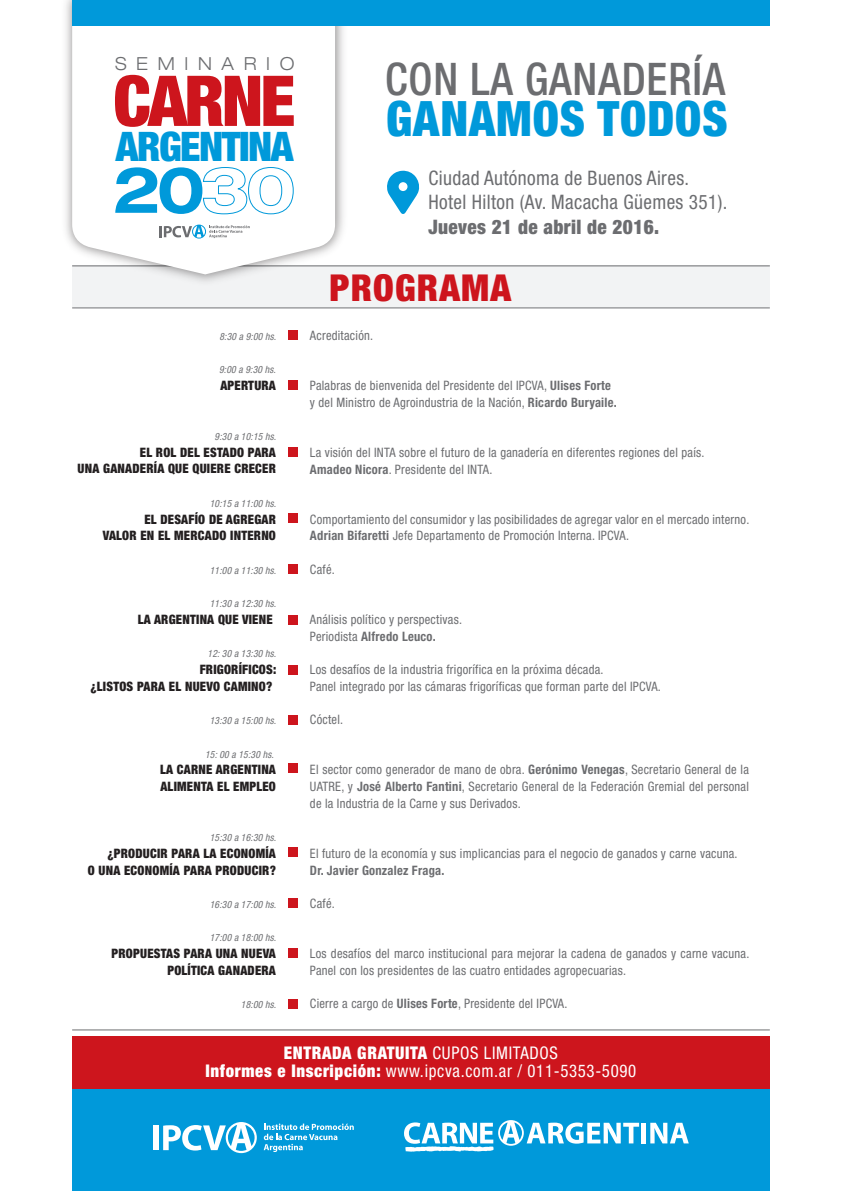
<style>
.page{position:relative;width:842px;height:1191px;background:#fff}
.page>*{position:absolute;margin:0;border:0;box-sizing:border-box;transform-origin:0 0}
.t1{font:900 condensed 70.1px "Helvetica Neue";letter-spacing:-.04em;color:#cd151d}
.t2{font:900 condensed 48.9px "Helvetica Neue";letter-spacing:.02em;color:#0099da;scale:.96 1}
.t3{font:500 condensed 45px "Helvetica Neue";letter-spacing:.02em;color:#6c6d70;scale:.96 1}
.t4{font:900 condensed 40.8px "Helvetica Neue";letter-spacing:-.035em;color:#0099da}
.t5{font:900 condensed 37.1px "Helvetica Neue";letter-spacing:.03em;color:#cd151d}
.t6{font:condensed 20px/24.7px "Helvetica Neue";letter-spacing:.02em;color:#6c6d70;scale:.96 1}
.t7{font:900 condensed 20px "Helvetica Neue";letter-spacing:.02em;color:#6c6d70;scale:.96 1}
.t8{font:300 expanded 18px "Helvetica Neue";letter-spacing:.56em;color:#6c6d70;scale:.96 1}
.t9{font:condensed 17.5px/17.7px "Helvetica Neue";letter-spacing:.04em;color:#fff;text-align:center;scale:.96 1}
.t10{font:condensed 13px/16.7px "Helvetica Neue";letter-spacing:.02em;color:#6c6d70;scale:.96 1}
.t11{font:900 condensed 13px/16.7px "Helvetica Neue";letter-spacing:.02em;color:#231f20;text-align:right;scale:.96 1}
.t12{font:700 condensed 13px "Helvetica Neue";letter-spacing:.02em;color:#6c6d70;scale:.96 1}
.t13{font:italic condensed 10px "Helvetica Neue";letter-spacing:.02em;color:#6c6d70;scale:.96 1}
.s1{font-weight:700}
.s2{font-weight:900}
</style>
<div class="page">
<div style="left:72px;top:265px;width:698px;height:42px;background:#f2f3f4"></div>
<div style="left:72px;top:1038px;width:698px;height:153px;background:#0099da"></div>
<div style="left:72px;top:1036px;width:698px;height:52px;background:#cd151d"></div>
<hr style="left:72px;top:1029px;width:698px;height:1px;background:#6c6d70">
<hr style="left:72px;top:265px;width:698px;height:1px;background:#6c6d70">
<hr style="left:72px;top:307px;width:698px;height:1px;background:#6c6d70">
<div style="left:289px;top:330px;width:9px;height:10px;background:#cd151d"></div>
<div style="left:289px;top:380px;width:9px;height:9px;background:#cd151d"></div>
<div style="left:289px;top:447px;width:9px;height:9px;background:#cd151d"></div>
<div style="left:289px;top:513px;width:9px;height:10px;background:#cd151d"></div>
<div style="left:289px;top:564px;width:9px;height:10px;background:#cd151d"></div>
<div style="left:289px;top:615px;width:9px;height:9px;background:#cd151d"></div>
<div style="left:289px;top:665px;width:9px;height:9px;background:#cd151d"></div>
<div style="left:289px;top:715px;width:9px;height:9px;background:#cd151d"></div>
<div style="left:289px;top:763px;width:9px;height:9px;background:#cd151d"></div>
<div style="left:289px;top:847px;width:9px;height:9px;background:#cd151d"></div>
<div style="left:289px;top:899px;width:9px;height:9px;background:#cd151d"></div>
<div style="left:289px;top:948px;width:9px;height:9px;background:#cd151d"></div>
<div style="left:289px;top:999px;width:9px;height:9px;background:#cd151d"></div>
<svg style="left:264px;top:1123px;width:90px;height:29px"></svg>
<div style="left:153px;top:1125px;width:6px;height:25px;background:#fff"></div>
<svg style="left:163px;top:1122px;width:94px;height:31px"></svg>
<hr style="left:642px;top:1122px;width:4px;height:21px;background:#fff">
<svg style="left:650px;top:1122px;width:39px;height:21px"></svg>
<svg style="left:404px;top:1120px;width:235px;height:31px"></svg>
<svg style="left:387px;top:170px;width:33px;height:44px"></svg>
<img style="left:65px;top:0;width:286px;height:282px">
<svg style="left:72px;top:25px;width:263px;height:249px"></svg>
<div style="left:72px;top:0;width:698px;height:25px;background:#0099da"></div>
<svg style="left:115px;top:166px;width:179px;height:49px"></svg>
<svg style="left:159px;top:225px;width:91px;height:14px"></svg>
<h3 class="t8" style="left:115px;top:53px;width:188px">SEMINARIO</h3>
<h1 class="t1" style="left:113px;top:58px;width:184px">CARNE</h1>
<h3 class="t4" style="left:116px;top:121px;width:179px">ARGENTINA</h3>
<p class="t13" style="left:219px;top:330px;width:61px">8:30 a 9:00 hs.</p>
<p class="t13" style="left:219px;top:364px;width:61px">9:00 a 9:30 hs.</p>
<p class="t11" style="left:220px;top:377px;width:59px">APERTURA</p>
<p class="t13" style="left:215px;top:431px;width:66px">9:30 a 10:15 hs.</p>
<p class="t11" style="left:78px;top:443px;width:208px">EL ROL DEL ESTADO PARA<br>UNA GANADERÍA QUE QUIERE CRECER</p>
<p class="t13" style="left:210px;top:497px;width:71px">10:15 a 11:00 hs.</p>
<p class="t11" style="left:103px;top:510px;width:182px">EL DESAFÍO DE AGREGAR<br>VALOR EN EL MERCADO INTERNO</p>
<p class="t13" style="left:210px;top:564px;width:71px">11:00 a 11:30 hs.</p>
<p class="t13" style="left:210px;top:598px;width:71px">11:30 a 12:30 hs.</p>
<p class="t11" style="left:138px;top:611px;width:142px">LA ARGENTINA QUE VIENE</p>
<p class="t13" style="left:208px;top:648px;width:73px">12: 30 a 13:30 hs.</p>
<p class="t11" style="left:90px;top:661px;width:195px;text-align:left;text-indent:109px">FRIGORÍFICOS: ¿LISTOS PARA EL NUEVO CAMINO?</p>
<p class="t13" style="left:210px;top:715px;width:71px">13:30 a 15:00 hs.</p>
<p class="t13" style="left:205px;top:748px;width:73px">15: 00 a 15:30 hs.</p>
<p class="t11" style="left:160px;top:761px;width:122px;text-align:left">LA CARNE ARGENTINA<br>ALIMENTA EL EMPLEO</p>
<p class="t13" style="left:210px;top:832px;width:71px">15:30 a 16:30 hs.</p>
<p class="t11" style="left:88px;top:844px;width:197px">¿PRODUCIR PARA LA ECONOMÍA<br>O UNA ECONOMÍA PARA PRODUCIR?</p>
<p class="t13" style="left:210px;top:898px;width:71px">16:30 a 17:00 hs.</p>
<p class="t13" style="left:210px;top:932px;width:71px">17:00 a 18:00 hs.</p>
<p class="t11" style="left:112px;top:945px;width:173px">PROPUESTAS PARA UNA NUEVA<br>POLÍTICA GANADERA</p>
<p class="t13" style="left:241px;top:999px;width:38px">18:00 hs.</p>
<h3 class="t3" style="left:385px;top:52px;width:356px">CON LA GANADERÍA</h3>
<h2 class="t2" style="left:386px;top:89px;width:357px">GANAMOS TODOS</h2>
<h3 class="t6" style="left:428px;top:165px;width:313px">Ciudad Autónoma de Buenos Aires.<br>Hotel Hilton (Av. Macacha Güemes 351).</h3>
<h3 class="t7" style="left:428px;top:214px;width:242px">Jueves 21 de abril de 2016.</h3>
<h3 class="t5" style="left:330px;top:265px;width:183px">PROGRAMA</h3>
<p class="t10" style="left:310px;top:327px;width:67px">Acreditación.</p>
<p class="t10" style="left:310px;top:377px;width:321px">Palabras de bienvenida del Presidente del IPCVA, <span class="s1">Ulises Forte </span>y del Ministro de Agroindustria de la Nación, <span class="s1">Ricardo Buryaile.</span></p>
<p class="t10" style="left:310px;top:444px;width:412px">La visión del INTA sobre el futuro de la ganadería en diferentes regiones del país.<br><span class="s1">Amadeo Nicora</span>. Presidente del INTA.</p>
<p class="t10" style="left:310px;top:510px;width:459px">Comportamiento del consumidor y las posibilidades de agregar valor en el mercado interno.<br><span class="s1">Adrian Bifaretti</span> Jefe Departamento de Promoción Interna. IPCVA.</p>
<p class="t10" style="left:310px;top:561px;width:27px">Café.</p>
<p class="t10" style="left:310px;top:611px;width:160px">Análisis político y perspectivas.<br>Periodista <span class="s1">Alfredo Leuco.</span></p>
<p class="t10" style="left:310px;top:661px;width:367px">Los desafíos de la industria frigorífica en la próxima década.<br>Panel integrado por las cámaras frigoríficas que forman parte del IPCVA.</p>
<p class="t10" style="left:310px;top:711px;width:36px">Cóctel.</p>
<p class="t10" style="left:310px;top:761px;width:459px;text-align:justify">El sector como generador de mano de obra. <span class="s1">Gerónimo Venegas</span>, Secretario General de la UATRE, y <span class="s1">José Alberto Fantini</span>, Secretario General de la Federación Gremial del personal de la Industria de la Carne y sus Derivados.</p>
<p class="t10" style="left:310px;top:845px;width:447px">El futuro de la economía y sus implicancias para el negocio de ganados y carne vacuna.</p>
<p class="t12" style="left:310px;top:862px;width:142px">Dr. Javier Gonzalez Fraga.</p>
<p class="t10" style="left:310px;top:895px;width:27px">Café.</p>
<p class="t10" style="left:310px;top:945px;width:459px">Los desafíos del marco institucional para mejorar la cadena de ganados y carne vacuna.<br>Panel con los presidentes de las cuatro entidades agropecuarias.</p>
<p class="t10" style="left:310px;top:995px;width:270px">Cierre a cargo de <span class="s1">Ulises Forte</span>, Presidente del IPCVA.</p>
<h3 class="t9" style="left:205px;top:1044px;width:450px"><span class="s2">ENTRADA GRATUITA</span> CUPOS LIMITADOS<br><span class="s2">Informes e Inscripción:</span> www.ipcva.com.ar / 011-5353-5090</h3>
</div>
